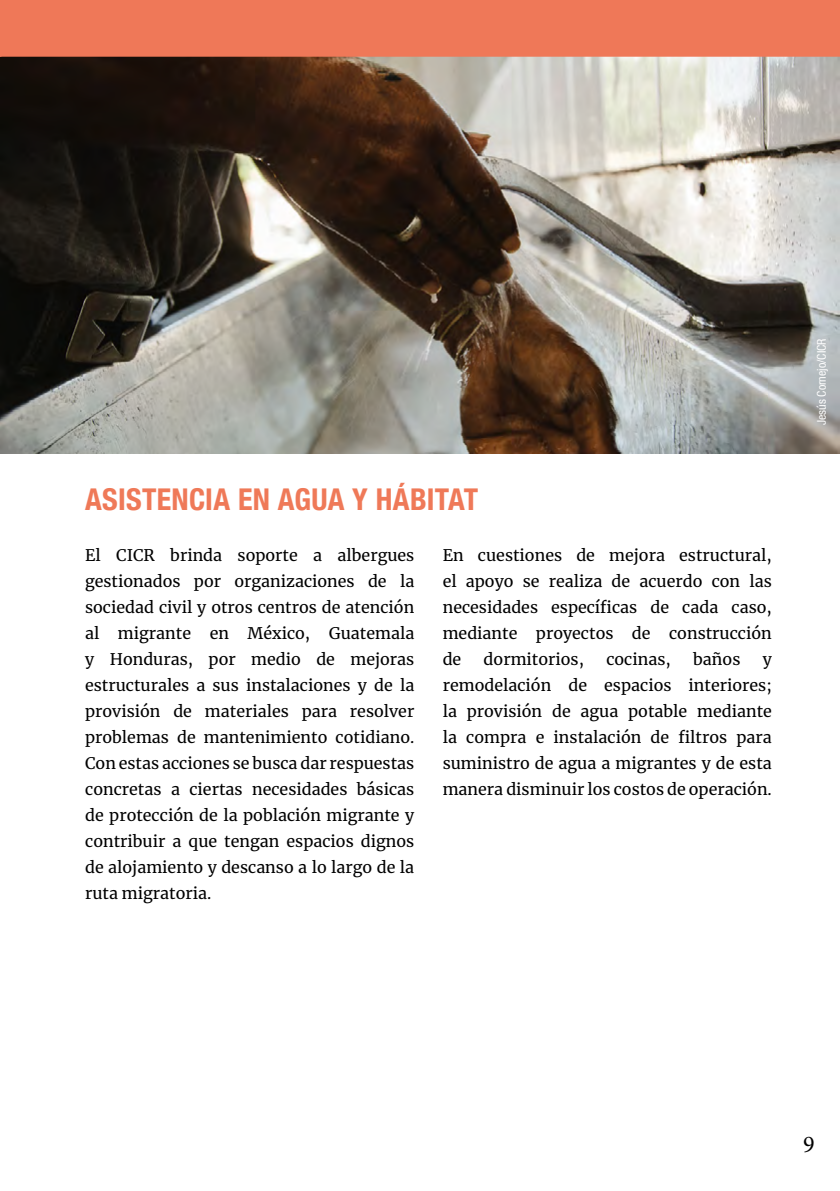
<style>
.page{position:relative;width:840px;height:1191px;background:#fff}
.page>*{position:absolute;margin:0;border:0;box-sizing:border-box;transform-origin:0 0}
.t1{font:700 condensed 30px "Helvetica Neue LT Com";letter-spacing:.01em;color:#ef7958}
.t2{font:24px "Minion Pro";color:#000}
.t3{font:16px/26px "Merriweather";color:#000;text-align:justify}
.t4{font:condensed 12px "Helvetica Neue LT Com";color:#fff}
</style>
<div class="page">
<img style="left:0;top:57px;width:839px;height:396px">
<div style="left:1px;top:1px;width:837px;height:55px;background:#ef7858"></div>
<div style="left:0;top:0;width:839px;height:57px;border:2px solid #ef7858"></div>
<h1 class="t1" style="left:85px;top:481px;width:394px">ASISTENCIA EN AGUA Y HÁBITAT</h1>
<p class="t3" style="left:85px;top:542px;width:330px">El CICR brinda soporte a albergues gestionados por organizaciones de la sociedad civil y otros centros de atención al migrante en México, Guatemala y Honduras, por medio de mejoras estructurales a sus instalaciones y de la provisión de materiales para resolver problemas de mantenimiento cotidiano.<br>Con estas acciones se busca dar respuestas concretas a ciertas necesidades básicas de protección de la población migrante y contribuir a que tengan espacios dignos de alojamiento y descanso a lo largo de la ruta migratoria.</p>
<p class="t3" style="left:442px;top:542px;width:330px">En cuestiones de mejora estructural, el apoyo se realiza de acuerdo con las necesidades específicas de cada caso, mediante proyectos de construcción de</p>
<p class="t3" style="left:483px;top:646px;width:102px">dormitorios,</p>
<p class="t3" style="left:606px;top:646px;width:66px">cocinas,</p>
<p class="t3" style="left:692px;top:646px;width:49px">baños</p>
<p class="t3" style="left:442px;top:646px;width:330px;text-indent:320px">y remodelación de espacios interiores; la provisión de agua potable mediante la compra e instalación de filtros para suministro de agua a migrantes y de esta manera disminuir los costos de operación.</p>
<p class="t4" style="left:814px;top:425px;width:88px;rotate:-90deg">Jesús Cornejo/CICR</p>
<h2 class="t2" style="left:802px;top:1128px;width:13px">9</h2>
</div>
